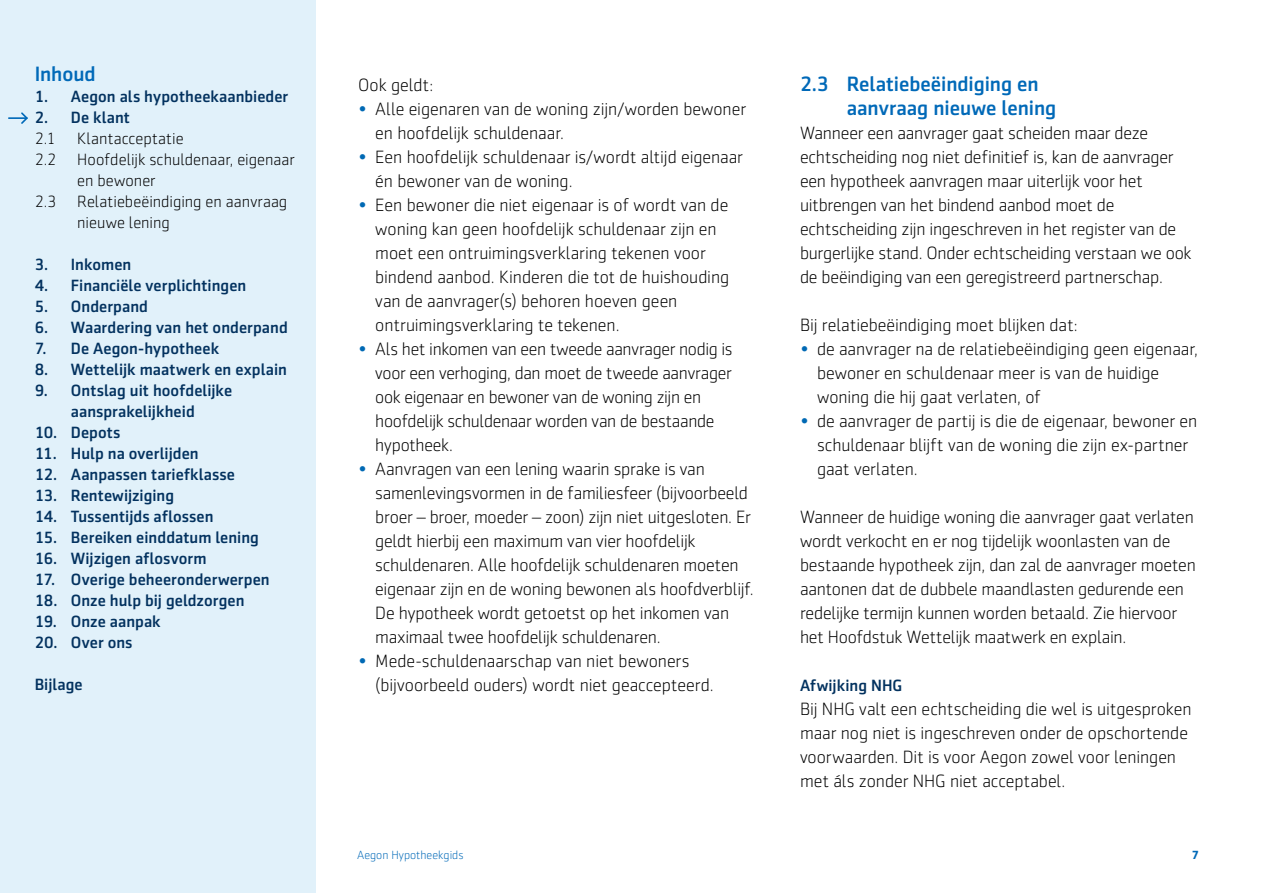
<style>
.page{position:relative;width:1263px;height:893px;background:#fff}
.page>*{position:absolute;margin:0;border:0;box-sizing:border-box;transform-origin:0 0}
.BODY_kopje_niveau_1{font:500 21px/24px "Sentico Sans DT";letter-spacing:-.005em;color:#0069b8}
.BODY_platte_tekst{font:300 18px/24px "Sentico Sans DT";letter-spacing:-.005em;color:#000}
.BODY_kopje_niveau_3{font:500 16.5px/21px "Sentico Sans DT";letter-spacing:.005em;color:#03325f;text-align:center}
.t1{font:300 16.5px/21px "Sentico Sans DT";color:#000}
.t2{font:300 12px "Sentico Sans DT";color:#0069b8}
.t3{font:700 12px "Sentico Sans DT";color:#0069b8}
.s1{color:#0069b4}
</style>
<div class="page">
<div style="left:0;top:0;width:316px;height:893px;background:#e1f1fa"></div>
<svg style="left:21px;top:112px;width:6px;height:12px"></svg>
<hr style="left:8px;top:117px;width:20px;height:2px;background:#0069b8">
<p class="BODY_kopje_niveau_1" style="left:35px;top:62px;width:63px">Inhoud</p>
<p class="BODY_kopje_niveau_3" style="left:35px;top:86px;width:255px">1. Aegon als hypotheekaanbieder</p>
<p class="BODY_kopje_niveau_3" style="left:35px;top:107px;width:97px">2. De klant</p>
<p class="t1" style="left:35px;top:129px;width:23px">2.1</p>
<p class="t1" style="left:77px;top:129px;width:108px">Klantacceptatie</p>
<p class="t1" style="left:35px;top:150px;width:23px">2.2</p>
<p class="t1" style="left:77px;top:150px;width:219px">Hoofdelijk schuldenaar, eigenaar en bewoner</p>
<p class="t1" style="left:35px;top:192px;width:23px">2.3</p>
<p class="t1" style="left:77px;top:192px;width:212px">Relatiebeëindiging en aanvraag nieuwe lening</p>
<p class="BODY_kopje_niveau_3" style="left:35px;top:254px;width:98px">3. Inkomen</p>
<p class="BODY_kopje_niveau_3" style="left:35px;top:275px;width:213px">4. Financiële verplichtingen</p>
<p class="BODY_kopje_niveau_3" style="left:35px;top:296px;width:115px">5. Onderpand</p>
<p class="BODY_kopje_niveau_3" style="left:35px;top:317px;width:255px">6. Waardering van het onderpand</p>
<p class="BODY_kopje_niveau_3" style="left:35px;top:338px;width:186px">7. De Aegon-hypotheek</p>
<p class="BODY_kopje_niveau_3" style="left:35px;top:359px;width:254px">8. Wettelijk maatwerk en explain</p>
<p class="BODY_kopje_niveau_3" style="left:35px;top:380px;width:199px">9. Ontslag uit hoofdelijke aansprakelijkheid</p>
<p class="BODY_kopje_niveau_3" style="left:35px;top:422px;width:87px">10. Depots</p>
<p class="BODY_kopje_niveau_3" style="left:35px;top:443px;width:165px">11. Hulp na overlijden</p>
<p class="BODY_kopje_niveau_3" style="left:35px;top:464px;width:202px">12. Aanpassen tariefklasse</p>
<p class="BODY_kopje_niveau_3" style="left:35px;top:485px;width:141px">13. Rentewijziging</p>
<p class="BODY_kopje_niveau_3" style="left:35px;top:506px;width:180px">14. Tussentijds aflossen</p>
<p class="BODY_kopje_niveau_3" style="left:35px;top:527px;width:226px">15. Bereiken einddatum lening</p>
<p class="BODY_kopje_niveau_3" style="left:35px;top:548px;width:173px">16. Wijzigen aflosvorm</p>
<p class="BODY_kopje_niveau_3" style="left:35px;top:569px;width:236px">17. Overige beheeronderwerpen</p>
<p class="BODY_kopje_niveau_3" style="left:35px;top:590px;width:211px">18. Onze hulp bij geldzorgen</p>
<p class="BODY_kopje_niveau_3" style="left:35px;top:611px;width:128px">19. Onze aanpak</p>
<p class="BODY_kopje_niveau_3" style="left:35px;top:632px;width:99px">20. Over ons</p>
<p class="BODY_kopje_niveau_3" style="left:35px;top:674px;width:49px">Bijlage</p>
<p class="BODY_platte_tekst" style="left:358px;top:73px;width:76px">Ook geldt:</p>
<p class="BODY_platte_tekst" style="left:375px;top:97px;width:372px;text-indent:-17px"><span class="s1">•</span> Alle eigenaren van de woning zijn/worden bewoner en hoofdelijk schuldenaar.</p>
<p class="BODY_platte_tekst" style="left:375px;top:145px;width:369px;text-indent:-17px"><span class="s1">•</span> Een hoofdelijk schuldenaar is/wordt altijd eigenaar én bewoner van de woning.</p>
<p class="BODY_platte_tekst" style="left:375px;top:193px;width:355px;text-indent:-17px"><span class="s1">•</span> Een bewoner die niet eigenaar is of wordt van de woning kan geen hoofdelijk schuldenaar zijn en moet een ontruimingsverklaring tekenen voor bindend aanbod. Kinderen die tot de huishouding van de aanvrager(s) behoren hoeven geen ontruimingsverklaring te tekenen.</p>
<p class="BODY_platte_tekst" style="left:375px;top:337px;width:359px;text-indent:-17px"><span class="s1">•</span> Als het inkomen van een tweede aanvrager nodig is voor een verhoging, dan moet de tweede aanvrager ook eigenaar en bewoner van de woning zijn en hoofdelijk schuldenaar worden van de bestaande hypotheek.</p>
<p class="BODY_platte_tekst" style="left:375px;top:457px;width:380px;text-indent:-17px"><span class="s1">•</span> Aanvragen van een lening waarin sprake is van samenlevingsvormen in de familiesfeer (bijvoorbeeld broer – broer, moeder – zoon) zijn niet uitgesloten. Er geldt hierbij een maximum van vier hoofdelijk schuldenaren. Alle hoofdelijk schuldenaren moeten eigenaar zijn en de woning bewonen als hoofdverblijf.<br>De hypotheek wordt getoetst op het inkomen van maximaal twee hoofdelijk schuldenaren.</p>
<p class="BODY_platte_tekst" style="left:375px;top:649px;width:340px;text-indent:-17px"><span class="s1">•</span> Mede-schuldenaarschap van niet bewoners (bijvoorbeeld ouders) wordt niet geaccepteerd.</p>
<p class="BODY_kopje_niveau_1" style="left:847px;top:71px;width:211px;text-indent:-47px">2.3 Relatiebeëindiging en aanvraag nieuwe lening</p>
<p class="BODY_platte_tekst" style="left:800px;top:121px;width:393px">Wanneer een aanvrager gaat scheiden maar deze echtscheiding nog niet definitief is, kan de aanvrager een hypotheek aanvragen maar uiterlijk voor het uitbrengen van het bindend aanbod moet de echtscheiding zijn ingeschreven in het register van de burgerlijke stand. Onder echtscheiding verstaan we ook de beëindiging van een geregistreerd partnerschap.</p>
<p class="BODY_platte_tekst" style="left:800px;top:313px;width:279px">Bij relatiebeëindiging moet blijken dat:</p>
<p class="BODY_platte_tekst" style="left:817px;top:337px;width:383px;text-indent:-17px"><span class="s1">•</span> de aanvrager na de relatiebeëindiging geen eigenaar, bewoner en schuldenaar meer is van de huidige woning die hij gaat verlaten, of</p>
<p class="BODY_platte_tekst" style="left:817px;top:409px;width:382px;text-indent:-17px"><span class="s1">•</span> de aanvrager de partij is die de eigenaar, bewoner en schuldenaar blijft van de woning die zijn ex-partner gaat verlaten.</p>
<p class="BODY_platte_tekst" style="left:800px;top:505px;width:397px">Wanneer de huidige woning die aanvrager gaat verlaten wordt verkocht en er nog tijdelijk woonlasten van de bestaande hypotheek zijn, dan zal de aanvrager moeten aantonen dat de dubbele maandlasten gedurende een redelijke termijn kunnen worden betaald. Zie hiervoor het Hoofdstuk Wettelijk maatwerk en explain.</p>
<p class="BODY_kopje_niveau_3" style="left:800px;top:674px;width:104px">Afwijking NHG</p>
<p class="BODY_platte_tekst" style="left:800px;top:697px;width:393px">Bij NHG valt een echtscheiding die wel is uitgesproken maar nog niet is ingeschreven onder de opschortende voorwaarden. Dit is voor Aegon zowel voor leningen met áls zonder NHG niet acceptabel.</p>
<p class="t2" style="left:357px;top:848px;width:108px">Aegon Hypotheekgids</p>
<p class="t3" style="left:1192px;top:847px;width:9px">7</p>
</div>
